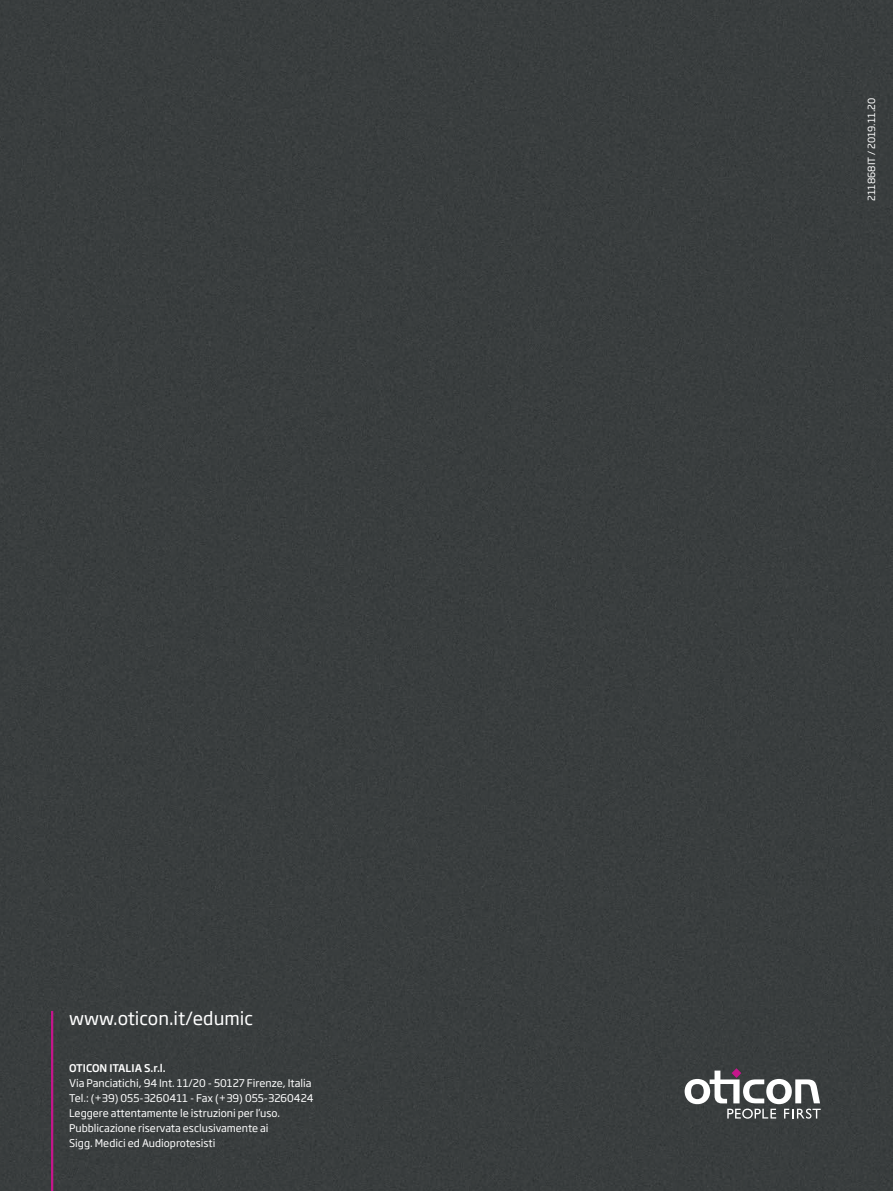
<style>
.page{position:relative;width:893px;height:1191px;background:#393d3e}
.page>*{position:absolute;margin:0;border:0;box-sizing:border-box;transform-origin:0 0}
.t1{font:18px "Soho Gothic Pro";color:#fff}
.t2{font:10.5px/15px "Soho Gothic Pro";color:#fff}
.t3{font:500 10.5px "Soho Gothic Pro";color:#fff}
.t4{font:9.75px "Soho Gothic Pro";color:#fff}
</style>
<div class="page">
<svg style="left:685px;top:1068px;width:136px;height:50px"></svg>
<hr style="left:51px;top:1011px;width:2px;height:180px;background:#c5168c">
<h1 class="t1" style="left:69px;top:1004px;width:185px">www.oticon.it/edumic</h1>
<p class="t3" style="left:69px;top:1060px;width:98px">OTICON ITALIA S.r.l.</p>
<p class="t2" style="left:69px;top:1075px;width:246px">Via Panciatichi, 94 Int. 11/20 - 50127 Firenze, Italia Tel.: (+39) 055-3260411 - Fax (+39) 055-3260424<br>Leggere attentamente le istruzioni per l’uso.<br>Pubblicazione riservata esclusivamente ai<br>Sigg. Medici ed Audioprotesisti</p>
<p class="t4" style="left:864px;top:201px;width:104px;rotate:-90deg">211868IT / 2019.11.20</p>
</div>
